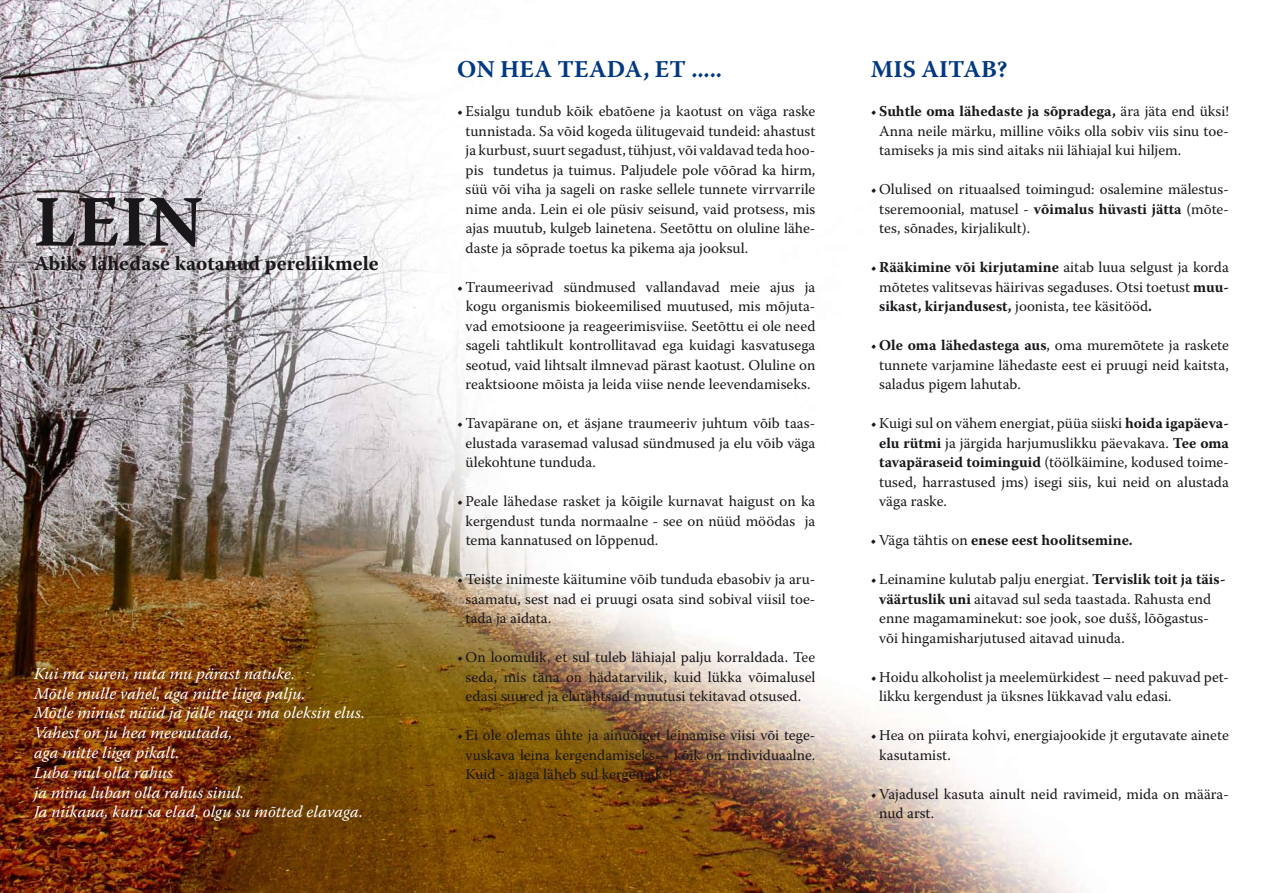
<style>
.page{position:relative;width:1263px;height:893px;background:#fff}
.page>*{position:absolute;margin:0;border:0;box-sizing:border-box;transform-origin:0 0}
.t1{font:700 72px "Warnock Pro";color:#1a171b}
.t2{font:700 24px "Warnock Pro";letter-spacing:.005em;color:#003882}
.t3{font:700 20.4px "Warnock Pro";color:#1a171b}
.t4{font:italic 16.5px/19.8px "Warnock Pro";color:#fff}
.t5{font:15px/19.5px "Warnock Pro";color:#1a171b;text-align:justify}
.t6{font:700 15px "Warnock Pro";letter-spacing:.005em;color:#1a171b}
.s1{font-weight:700}
.s2{font-weight:400}
</style>
<div class="page">
<img style="left:0;top:0;width:1084px;height:893px">
<h1 class="t1" style="left:34px;top:179px;width:171px">LEIN</h1>
<h3 class="t3" style="left:34px;top:251px;width:346px">Abiks lähedase kaotanud pereliikmele</h3>
<p class="t4" style="left:34px;top:663px;width:332px">Kui ma suren, nuta mu pärast natuke.<br>Mõtle mulle vahel, aga mitte liiga palju.<br>Mõtle minust nüüd ja jälle nagu ma oleksin elus.<br>Vahest on ju hea meenutada,<br>aga mitte liiga pikalt.<br>Luba mul olla rahus<br>ja mina luban olla rahus sinul.<br>Ja niikaua, kuni sa elad, olgu su mõtted elavaga.</p>
<h2 class="t2" style="left:457px;top:55px;width:266px">ON HEA TEADA, ET .....</h2>
<p class="t5" style="left:466px;top:101px;width:351px;text-indent:-8px">• Esialgu tundub kõik ebatõene ja kaotust on väga raske tunnistada. Sa võid kogeda ülitugevaid tundeid: ahastust ja kurbust,suurtsegadust,tühjust, või valdavad teda hoo&shy;pis tundetus ja tuimus. Paljudele pole võõrad ka hirm, süü või viha ja sageli on raske sellele tunnete virrvarrile nime anda. Lein ei ole püsiv seisund, vaid protsess, mis ajas muutub, kulgeb lainetena. Seetõttu on oluline lähe&shy;daste ja sõprade toetus ka pikema aja jooksul.</p>
<p class="t5" style="left:457px;top:277px;width:360px;text-align:center">• Traumeerivad sündmused vallandavad meie ajus ja kogu organismis biokeemilised muutused, mis mõjuta&shy;vad emotsioone ja reageerimisviise. Seetõttu ei ole need sageli tahtlikult kontrollitavad ega kuidagi kasvatusega seotud, vaid lihtsalt ilmnevad pärast kaotust. Oluline on reaktsioone mõista ja leida viise nende leevendamiseks.</p>
<p class="t5" style="left:466px;top:413px;width:351px;text-indent:-8px">• Tavapärane on, et äsjane traumeeriv juhtum võib taas&shy;elustada varasemad valusad sündmused ja elu võib väga ülekohtune tunduda.</p>
<p class="t5" style="left:466px;top:491px;width:351px;text-indent:-9px">• Peale lähedase rasket ja kõigile kurnavat haigust on ka kergendust tunda normaalne - see on nüüd möödas ja tema kannatused on lõppenud.</p>
<p class="t5" style="left:466px;top:569px;width:351px;text-indent:-8px">• Teiste inimeste käitumine võib tunduda ebasobiv ja aru&shy;saamatu, sest nad ei pruugi osata sind sobival viisil toe&shy;tada ja aidata.</p>
<p class="t5" style="left:457px;top:647px;width:360px;text-align:center">• On loomulik, et sul tuleb lähiajal palju korraldada. Tee seda, mis täna on hädatarvilik, kuid lükka võimalusel edasi suured ja elutähtsaid muutusi tekitavad otsused.</p>
<p class="t5" style="left:466px;top:725px;width:351px;text-indent:-9px">• Ei ole olemas ühte ja ainuõiget leinamise viisi või tege&shy;vuskava leina kergendamiseks – kõik on individuaalne.<br>Kuid - ajaga läheb sul kergemaks!</p>
<h2 class="t2" style="left:871px;top:55px;width:139px">MIS AITAB?</h2>
<p class="t5" style="left:879px;top:101px;width:351px;text-indent:-8px">• <span class="s1">Suhtle oma lähedaste ja sõpradega,</span> ära jäta end üksi!<br>Anna neile märku, milline võiks olla sobiv viis sinu toe&shy;tamiseks ja mis sind aitaks nii lähiajal kui hiljem.</p>
<p class="t5" style="left:879px;top:179px;width:351px;text-indent:-9px">• Olulised on rituaalsed toimingud: osalemine mälestus&shy;tseremoonial, matusel - <span class="s1">võimalus hüvasti jätta</span> (mõte&shy;tes, sõnades, kirjalikult).</p>
<p class="t5" style="left:879px;top:257px;width:351px;text-indent:-8px">• <span class="s1">Rääkimine või kirjutamine</span> aitab luua selgust ja korda mõtetes valitsevas häirivas segaduses. Otsi toetust <span class="s1">muu&shy;sikast, kirjandusest,</span> joonista, tee käsitööd<span class="s1">.</span></p>
<p class="t5" style="left:879px;top:335px;width:351px;text-indent:-8px">• <span class="s1">Ole oma lähedastega aus</span>, oma muremõtete ja raskete tunnete varjamine lähedaste eest ei pruugi neid kaitsta, saladus pigem lahutab.</p>
<p class="t5" style="left:879px;top:413px;width:351px;text-indent:-8px">• Kuigi sul on vähem energiat, püüa siiski <span class="s1">hoida igapäeva&shy;elu rütmi</span> ja järgida harjumuslikku päevakava. <span class="s1">Tee oma tavapäraseid toiminguid</span> (töölkäimine, kodused toime&shy;tused, harrastused jms) isegi siis, kui neid on alustada väga raske.</p>
<p class="t6" style="left:871px;top:531px;width:264px"><span class="s2">• Väga tähtis on</span> enese eest hoolitsemine.</p>
<p class="t5" style="left:879px;top:569px;width:348px;text-align:left;text-indent:-9px">• Leinamine kulutab palju energiat. <span class="s1">Tervislik toit ja täis&shy;väärtuslik uni</span> aitavad sul seda taastada. Rahusta end enne magamaminekut: soe jook, soe dušš, lõõgastus&shy;või hingamisharjutused aitavad uinuda.</p>
<p class="t5" style="left:879px;top:667px;width:351px;text-indent:-8px">• Hoidu alkoholist ja meelemürkidest – need pakuvad pet&shy;likku kergendust ja üksnes lükkavad valu edasi.</p>
<p class="t5" style="left:879px;top:725px;width:351px;text-indent:-9px">• Hea on piirata kohvi, energiajookide jt ergutavate ainete kasutamist.</p>
<p class="t5" style="left:879px;top:784px;width:351px;text-indent:-9px">• Vajadusel kasuta ainult neid ravimeid, mida on määra&shy;nud arst.</p>
</div>
